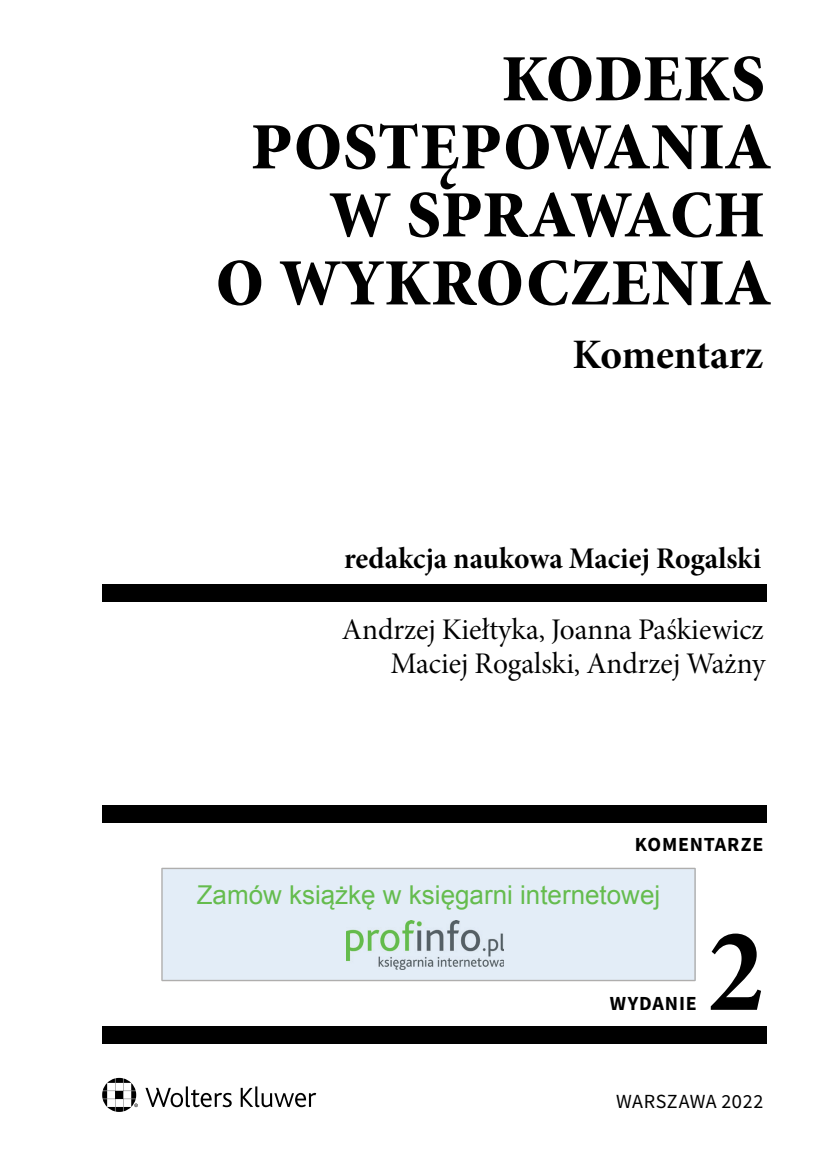
<style>
.page{position:relative;width:823px;height:1163px;background:#fff}
.page>*{position:absolute;margin:0;border:0;box-sizing:border-box;transform-origin:0 0}
.t1{font:700 condensed 120px "Minion Pro";color:#000}
.t2{font:92px/68px "Minion Pro Bold Cn Subh";letter-spacing:-.01em;color:#000;text-align:right}
.t3{font:42px "Minion Pro Bold Subh";letter-spacing:-.005em;color:#000}
.t4{font:30px/34px "Minion Pro Subh";color:#000;text-align:right}
.t5{font:30px "Minion Pro Bold Subh";color:#000}
.t6{font:26px "Arial";color:#65bc4e}
.t7{font:700 20px "Source Sans Pro";letter-spacing:.04em;color:#000}
.t8{font:20px "Source Sans Pro";letter-spacing:.015em;color:#000}
</style>
<div class="page">
<svg style="left:102px;top:1077px;width:214px;height:34px"></svg>
<div style="left:102px;top:584px;width:663px;height:17px;background:#000"></div>
<div style="left:102px;top:1026px;width:663px;height:17px;background:#000"></div>
<div style="left:102px;top:805px;width:663px;height:17px;background:#000"></div>
<svg style="left:161px;top:867px;width:534px;height:114px;background:#e1eaf3"></svg>
<div style="left:170px;top:885px;width:516px;height:33px;background:#e3edf7"></div>
<div style="left:346px;top:920px;width:164px;height:51px;background:#e3edf7"></div>
<img style="left:346px;top:920px;width:157px;height:49px">
<h2 class="t2" style="left:215px;top:37px;width:558px">Kodeks postępowania w sprawach<br>o wykroczenia</h2>
<h3 class="t3" style="left:572px;top:325px;width:192px">Komentarz</h3>
<p class="t5" style="left:344px;top:538px;width:418px">redakcja naukowa Maciej Rogalski</p>
<p class="t4" style="left:342px;top:612px;width:424px">Andrzej Kiełtyka, Joanna Paśkiewicz<br>Maciej Rogalski, Andrzej Ważny</p>
<p class="t7" style="left:634px;top:830px;width:130px">KOMENTARZE</p>
<p class="t6" style="left:196px;top:877px;width:465px">Zamów książkę w księgarni internetowej</p>
<p class="t7" style="left:609px;top:989px;width:88px">WYDANIE</p>
<h1 class="t1" style="left:707px;top:888px;width:57px">2</h1>
<p class="t8" style="left:616px;top:1088px;width:148px">WARSZAWA 2022</p>
</div>
